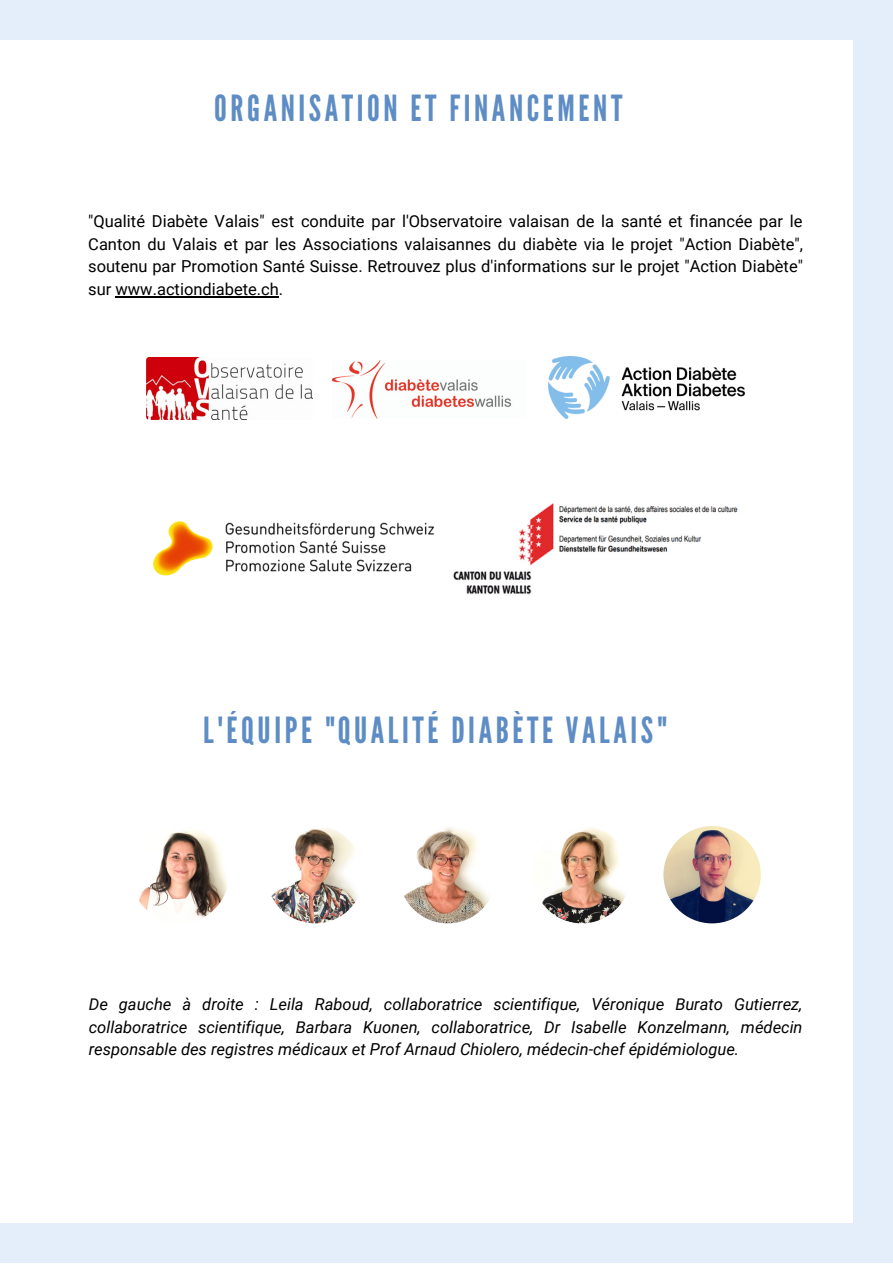
<style>
.page{position:relative;width:893px;height:1264px;background:#fff}
.page>*{position:absolute;margin:0;border:0;box-sizing:border-box;transform-origin:0 0}
.t1{font:36px "League Gothic";letter-spacing:.1em;color:#5e8dc5}
.t2{font:16.5px/22.5px "Roboto";color:#000;text-align:justify}
.t3{font:italic 16.5px/22.5px "Roboto";color:#000;text-align:justify}
</style>
<div class="page">
<div style="left:0;top:0;width:892px;height:39px;background:#e4eefa"></div>
<div style="left:853px;top:0;width:39px;height:1262px;background:#e4eefa"></div>
<div style="left:0;top:1223px;width:892px;height:39px;background:#e4eefa"></div>
<img style="left:153px;top:521px;width:281px;height:55px">
<img style="left:453px;top:503px;width:285px;height:92px">
<img style="left:548px;top:356px;width:196px;height:62px">
<img style="left:147px;top:358px;width:165px;height:61px">
<img style="left:332px;top:361px;width:180px;height:57px">
<hr style="left:115px;top:296px;width:164px;height:1px;background:#000">
<img style="left:131px;top:826px;width:98px;height:97px;border-radius:50%">
<img style="left:266px;top:826px;width:98px;height:97px;border-radius:50%">
<img style="left:399px;top:826px;width:97px;height:97px;border-radius:50%">
<img style="left:663px;top:826px;width:97px;height:97px;border-radius:50%">
<img style="left:533px;top:826px;width:97px;height:97px;border-radius:50%">
<h1 class="t1" style="left:214px;top:88px;width:409px">ORGANISATION ET FINANCEMENT</h1>
<p class="t2" style="left:88px;top:210px;width:716px">"Qualité Diabète Valais" est conduite par l'Observatoire valaisan de la santé et financée par le Canton du Valais et par les Associations valaisannes du diabète via le projet "Action Diabète", soutenu par Promotion Santé Suisse. Retrouvez plus d'informations sur le projet "Action Diabète" sur www.actiondiabete.ch.</p>
<h1 class="t1" style="left:203px;top:709px;width:464px">L'ÉQUIPE "QUALITÉ DIABÈTE VALAIS"</h1>
<p class="t3" style="left:89px;top:993px;width:715px">De gauche à droite : Leila Raboud, collaboratrice scientifique, Véronique Burato Gutierrez, collaboratrice scientifique, Barbara Kuonen, collaboratrice, Dr Isabelle Konzelmann, médecin responsable des registres médicaux et Prof Arnaud Chiolero, médecin-chef épidémiologue.</p>
</div>
